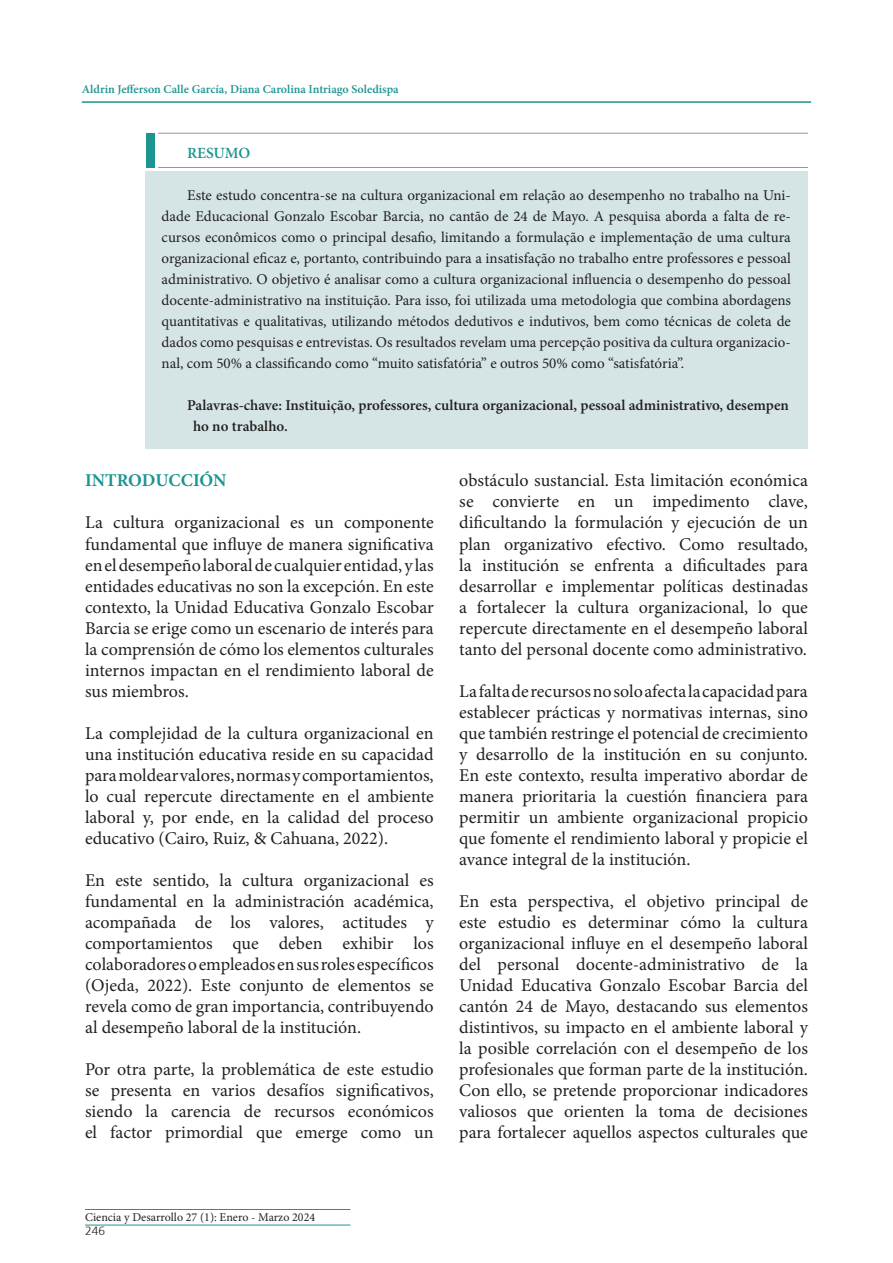
<style>
.page{position:relative;width:893px;height:1263px;background:#fff}
.page>*{position:absolute;margin:0;border:0;box-sizing:border-box;transform-origin:0 0}
.t1{font:18px/21px "Minion Pro";color:#231f20;text-align:justify}
.t2{font:700 18px "Minion Pro";color:#1c9590}
.t3{font:600 15.6px "Minion Pro";letter-spacing:-.005em;color:#1c9590}
.t4{font:15px/21px "Minion Pro";letter-spacing:-.005em;color:#231f20;text-align:justify}
.t5{font:600 15px/21px "Minion Pro";color:#231f20}
.t6{font:600 12px "Minion Pro";color:#1c9590}
.t7{font:12px "Minion Pro";color:#231f20}
.t8{font:300 12px "Frutiger";color:#231f20}
</style>
<div class="page">
<hr style="left:82px;top:101px;width:729px;height:2px;background:#1c9590">
<hr style="left:85px;top:1209px;width:265px;height:1px;background:#1c9590">
<hr style="left:85px;top:1225px;width:265px;height:1px;background:#1c9590">
<div style="left:146px;top:171px;width:662px;height:278px;background:#d5e5e5"></div>
<div style="left:146px;top:133px;width:8px;height:35px;background:#1c9590"></div>
<hr style="left:158px;top:133px;width:650px;height:1px;background:#939598">
<hr style="left:158px;top:167px;width:650px;height:1px;background:#939598">
<p class="t6" style="left:82px;top:80px;width:318px">Aldrin Jefferson Calle García, Diana Carolina Intriago Soledispa</p>
<p class="t3" style="left:187px;top:142px;width:65px">RESUMO</p>
<p class="t4" style="left:162px;top:185px;width:631px;text-indent:26px">Este estudo concentra-se na cultura organizacional em relação ao desempenho no trabalho na Uni&shy;dade Educacional Gonzalo Escobar Barcia, no cantão de 24 de Mayo. A pesquisa aborda a falta de re&shy;cursos econômicos como o principal desafio, limitando a formulação e implementação de uma cultura organizacional eficaz e, portanto, contribuindo para a insatisfação no trabalho entre professores e pessoal administrativo. O objetivo é analisar como a cultura organizacional influencia o desempenho do pessoal docente-administrativo na instituição. Para isso, foi utilizada uma metodologia que combina abordagens quantitativas e qualitativas, utilizando métodos dedutivos e indutivos, bem como técnicas de coleta de dados como pesquisas e entrevistas. Os resultados revelam uma percepção positiva da cultura organizacio&shy;nal, com 50% a classificando como “muito satisfatória” e outros 50% como “satisfatória”.</p>
<p class="t5" style="left:193px;top:395px;width:597px;text-indent:-6px">Palavras-chave: Instituição, professores, cultura organizacional, pessoal administrativo, desempen ho no trabalho.</p>
<p class="t2" style="left:85px;top:468px;width:143px">INTRODUCCIÓN</p>
<p class="t1" style="left:85px;top:512px;width:350px">La cultura organizacional es un componente fundamental que influye de manera significativa en el desempeño laboral de cualquier entidad, y las entidades educativas no son la excepción. En este contexto, la Unidad Educativa Gonzalo Escobar Barcia se erige como un escenario de interés para la comprensión de cómo los elementos culturales internos impactan en el rendimiento laboral de sus miembros.</p>
<p class="t1" style="left:85px;top:722px;width:350px">La complejidad de la cultura organizacional en una institución educativa reside en su capacidad para moldear valores, normas y comportamientos, lo cual repercute directamente en el ambiente laboral y, por ende, en la calidad del proceso educativo (Cairo, Ruiz, &amp; Cahuana, 2022).</p>
<p class="t1" style="left:85px;top:869px;width:350px">En este sentido, la cultura organizacional es fundamental en la administración académica, acompañada de los valores, actitudes y comportamientos que deben exhibir los colaboradores o empleados en sus roles específicos (Ojeda, 2022). Este conjunto de elementos se revela como de gran importancia, contribuyendo al desempeño laboral de la institución.</p>
<p class="t1" style="left:85px;top:1058px;width:350px">Por otra parte, la problemática de este estudio se presenta en varios desafíos significativos, siendo la carencia de recursos económicos el factor primordial que emerge como un</p>
<p class="t1" style="left:459px;top:470px;width:350px">obstáculo sustancial. Esta limitación económica se convierte en un impedimento clave, dificultando la formulación y ejecución de un plan organizativo efectivo. Como resultado, la institución se enfrenta a dificultades para desarrollar e implementar políticas destinadas a fortalecer la cultura organizacional, lo que repercute directamente en el desempeño laboral tanto del personal docente como administrativo.</p>
<p class="t1" style="left:459px;top:680px;width:350px">La falta de recursos no solo afecta la capacidad para establecer prácticas y normativas internas, sino que también restringe el potencial de crecimiento y desarrollo de la institución en su conjunto.<br>En este contexto, resulta imperativo abordar de manera prioritaria la cuestión financiera para permitir un ambiente organizacional propicio que fomente el rendimiento laboral y propicie el avance integral de la institución.</p>
<p class="t1" style="left:459px;top:890px;width:350px">En esta perspectiva, el objetivo principal de este estudio es determinar cómo la cultura organizacional influye en el desempeño laboral del personal docente-administrativo de la Unidad Educativa Gonzalo Escobar Barcia del cantón 24 de Mayo, destacando sus elementos distintivos, su impacto en el ambiente laboral y la posible correlación con el desempeño de los profesionales que forman parte de la institución.<br>Con ello, se pretende proporcionar indicadores valiosos que orienten la toma de decisiones para fortalecer aquellos aspectos culturales que</p>
<p class="t7" style="left:85px;top:1209px;width:232px">Ciencia y Desarrollo 27 (1): Enero - Marzo 2024</p>
<p class="t8" style="left:85px;top:1222px;width:22px">246</p>
</div>
